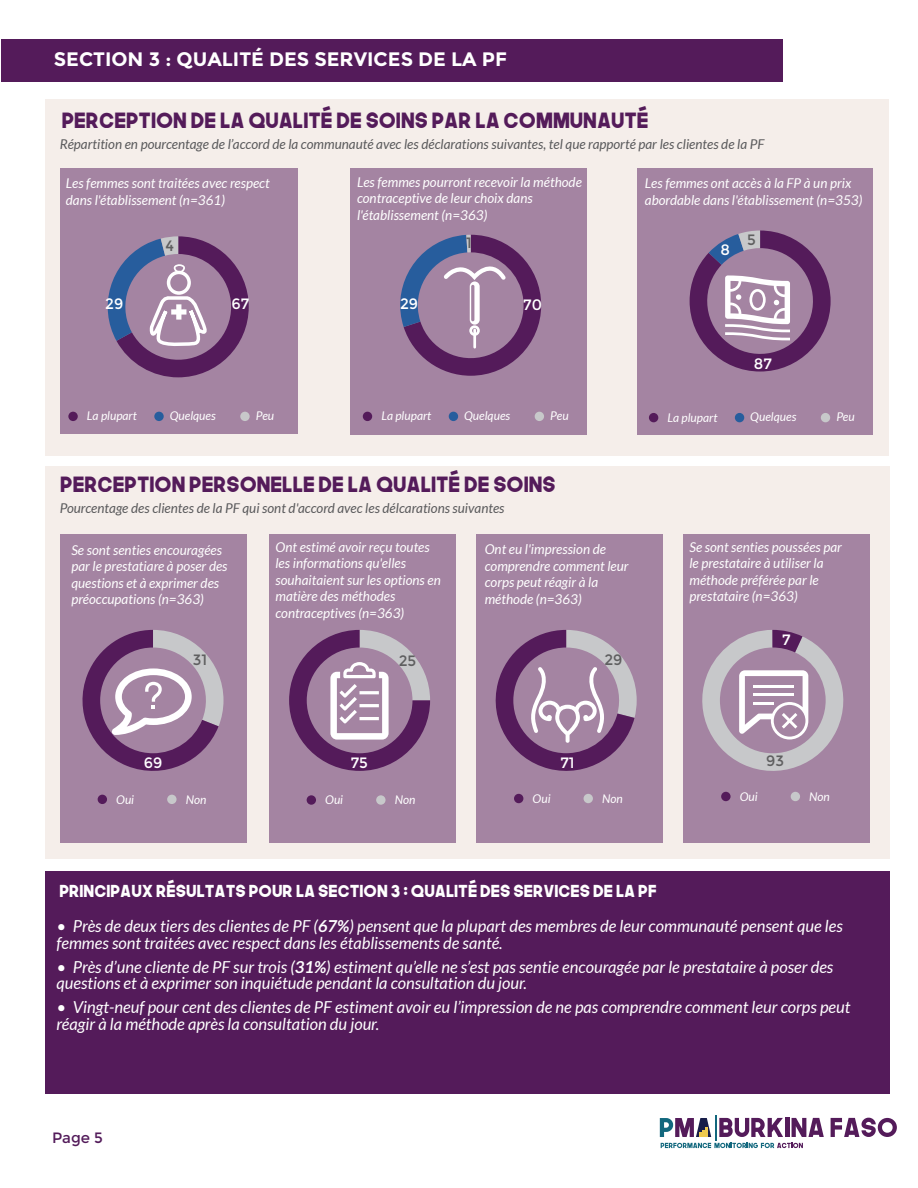
<style>
.page{position:relative;width:918px;height:1188px;background:#fff}
.page>*{position:absolute;margin:0;border:0;box-sizing:border-box;transform-origin:0 0}
.t1{font:21px "The Next Font";color:#541b5a}
.t2{font:700 19.5px "Montserrat";color:#fff}
.t3{font:italic 16.5px/16.5px "Lato";color:#fff}
.t4{font:16.5px "The Next Font";color:#fff}
.t5{font:15px "Montserrat";color:#fff}
.t6{font:15px "Montserrat";color:#5f5f60}
.t7{font:15px "Montserrat";color:#531b5a}
.t8{font:italic 13.5px/16.5px "Lato";color:#fff}
.t9{font:italic 13.5px "Lato";color:#59595b}
.t10{font:italic 12px "Lato";color:#fff}
.s1{font-weight:700}
</style>
<div class="page">
<svg style="left:831px;top:1118px;width:66px;height:19px"></svg>
<svg style="left:660px;top:1115px;width:164px;height:33px"></svg>
<div style="left:46px;top:466px;width:844px;height:393px;background:#f5eeea"></div>
<div style="left:45px;top:100px;width:844px;height:356px;background:#f5eeea"></div>
<div style="left:46px;top:871px;width:844px;height:223px;background:#541b5a"></div>
<div style="left:683px;top:534px;width:187px;height:308px;background:#a484a2"></div>
<div style="left:476px;top:534px;width:187px;height:308px;background:#a484a2"></div>
<div style="left:269px;top:534px;width:187px;height:308px;background:#a484a2"></div>
<div style="left:60px;top:534px;width:187px;height:308px;background:#a484a2"></div>
<div style="left:637px;top:168px;width:236px;height:267px;background:#a484a2"></div>
<div style="left:350px;top:168px;width:237px;height:267px;background:#a484a2"></div>
<div style="left:60px;top:168px;width:237px;height:266px;background:#a484a2"></div>
<div style="left:98px;top:795px;width:9px;height:9px;background:#541b5a;border-radius:50%"></div>
<div style="left:167px;top:795px;width:10px;height:9px;background:#c7c8ca;border-radius:50%"></div>
<div style="left:1px;top:39px;width:781px;height:42px;background:#541b5a"></div>
<div style="left:307px;top:795px;width:9px;height:10px;background:#541b5a;border-radius:50%"></div>
<div style="left:376px;top:795px;width:10px;height:10px;background:#c7c8ca;border-radius:50%"></div>
<div style="left:514px;top:794px;width:9px;height:9px;background:#541b5a;border-radius:50%"></div>
<div style="left:584px;top:794px;width:9px;height:9px;background:#c7c8ca;border-radius:50%"></div>
<div style="left:721px;top:792px;width:10px;height:9px;background:#541b5a;border-radius:50%"></div>
<div style="left:791px;top:792px;width:9px;height:9px;background:#c7c8ca;border-radius:50%"></div>
<div style="left:68px;top:412px;width:10px;height:9px;background:#541b5a;border-radius:50%"></div>
<div style="left:154px;top:412px;width:10px;height:9px;background:#275d9d;border-radius:50%"></div>
<div style="left:240px;top:412px;width:10px;height:9px;background:#c7c8ca;border-radius:50%"></div>
<div style="left:363px;top:412px;width:9px;height:9px;background:#541b5a;border-radius:50%"></div>
<div style="left:449px;top:412px;width:9px;height:9px;background:#275d9d;border-radius:50%"></div>
<div style="left:535px;top:412px;width:9px;height:9px;background:#c7c8ca;border-radius:50%"></div>
<div style="left:649px;top:413px;width:9px;height:9px;background:#541b5a;border-radius:50%"></div>
<div style="left:735px;top:413px;width:9px;height:9px;background:#275d9d;border-radius:50%"></div>
<div style="left:821px;top:413px;width:9px;height:9px;background:#c7c8ca;border-radius:50%"></div>
<svg style="left:107px;top:236px;width:142px;height:141px"></svg>
<svg style="left:400px;top:235px;width:141px;height:141px"></svg>
<svg style="left:690px;top:231px;width:141px;height:141px"></svg>
<svg style="left:82px;top:630px;width:142px;height:141px"></svg>
<svg style="left:289px;top:630px;width:141px;height:141px"></svg>
<svg style="left:495px;top:630px;width:142px;height:141px"></svg>
<svg style="left:702px;top:630px;width:142px;height:141px"></svg>
<h2 class="t2" style="left:54px;top:48px;width:455px">SECTION 3 : QUALITÉ DES SERVICES DE LA PF</h2>
<h1 class="t1" style="left:62px;top:106px;width:588px">PERCEPTION DE LA QUALITÉ DE SOINS PAR LA COMMUNAUTÉ</h1>
<p class="t9" style="left:60px;top:137px;width:706px">Répartition en pourcentage de l’accord de la communauté avec les déclarations suivantes, tel que rapporté par les clientes de la PF</p>
<p class="t8" style="left:66px;top:175px;width:205px">Les femmes sont traitées avec respect dans l'établissement (n=361)</p>
<p class="t8" style="left:357px;top:174px;width:226px">Les femmes pourront recevoir la méthode contraceptive de leur choix dans l'établissement (n=363)</p>
<p class="t8" style="left:645px;top:176px;width:219px">Les femmes ont accès à la FP à un prix abordable dans l'établissement (n=353)</p>
<p class="t6" style="left:166px;top:237px;width:10px">4</p>
<p class="t5" style="left:105px;top:295px;width:20px">29</p>
<p class="t5" style="left:231px;top:295px;width:19px">67</p>
<p class="t6" style="left:466px;top:234px;width:7px">1</p>
<p class="t5" style="left:400px;top:295px;width:20px">29</p>
<p class="t5" style="left:523px;top:296px;width:20px">70</p>
<p class="t5" style="left:720px;top:241px;width:11px">8</p>
<p class="t6" style="left:747px;top:231px;width:10px">5</p>
<p class="t5" style="left:754px;top:355px;width:20px">87</p>
<p class="t10" style="left:87px;top:409px;width:52px">La plupart</p>
<p class="t10" style="left:170px;top:409px;width:48px">Quelques</p>
<p class="t10" style="left:256px;top:409px;width:20px">Peu</p>
<p class="t10" style="left:381px;top:409px;width:52px">La plupart</p>
<p class="t10" style="left:464px;top:409px;width:48px">Quelques</p>
<p class="t10" style="left:550px;top:409px;width:20px">Peu</p>
<p class="t10" style="left:668px;top:411px;width:52px">La plupart</p>
<p class="t10" style="left:750px;top:410px;width:48px">Quelques</p>
<p class="t10" style="left:836px;top:410px;width:20px">Peu</p>
<h1 class="t1" style="left:60px;top:470px;width:497px">PERCEPTION PERSONELLE DE LA QUALITÉ DE SOINS</h1>
<p class="t9" style="left:60px;top:501px;width:446px">Pourcentage des clientes de la PF qui sont d'accord avec les délcarations suivantes</p>
<p class="t8" style="left:71px;top:542px;width:158px">Se sont senties encouragées par le prestatiare à poser des questions et à exprimer des préoccupations (n=363)</p>
<p class="t8" style="left:275px;top:539px;width:167px">Ont estimé avoir reçu toutes les informations qu'elles souhaitaient sur les options en matière des méthodes contraceptives (n=363)</p>
<p class="t8" style="left:485px;top:541px;width:145px">Ont eu l'impression de comprendre comment leur corps peut réagir à la méthode (n=363)</p>
<p class="t8" style="left:689px;top:539px;width:154px">Se sont senties poussées par le prestataire à utiliser la méthode préférée par le prestataire (n=363)</p>
<p class="t5" style="left:782px;top:631px;width:10px">7</p>
<p class="t6" style="left:193px;top:651px;width:16px">31</p>
<p class="t6" style="left:399px;top:652px;width:19px">25</p>
<p class="t6" style="left:604px;top:651px;width:20px">29</p>
<p class="t5" style="left:144px;top:754px;width:20px">69</p>
<p class="t5" style="left:351px;top:754px;width:19px">75</p>
<p class="t5" style="left:560px;top:754px;width:16px">71</p>
<p class="t6" style="left:766px;top:753px;width:19px">93</p>
<p class="t10" style="left:116px;top:793px;width:19px">Oui</p>
<p class="t10" style="left:186px;top:793px;width:22px">Non</p>
<p class="t10" style="left:325px;top:793px;width:19px">Oui</p>
<p class="t10" style="left:395px;top:793px;width:22px">Non</p>
<p class="t10" style="left:533px;top:792px;width:19px">Oui</p>
<p class="t10" style="left:602px;top:792px;width:22px">Non</p>
<p class="t10" style="left:740px;top:790px;width:19px">Oui</p>
<p class="t10" style="left:809px;top:790px;width:22px">Non</p>
<p class="t4" style="left:59px;top:880px;width:599px">PRINCIPAUX RÉSULTATS POUR LA SECTION 3 : QUALITÉ DES SERVICES DE LA PF</p>
<p class="t3" style="left:56px;top:919px;width:788px">• Près de deux tiers des clientes de PF (<span class="s1">67%</span>) pensent que la plupart des membres de leur communauté pensent que les femmes sont traitées avec respect dans les établissements de santé.</p>
<p class="t3" style="left:56px;top:959px;width:778px">• Près d’une cliente de PF sur trois (<span class="s1">31%</span>) estiment qu’elle ne s’est pas sentie encouragée par le prestataire à poser des questions et à exprimer son inquiétude pendant la consultation du jour.</p>
<p class="t3" style="left:56px;top:1000px;width:796px">• Vingt-neuf pour cent des clientes de PF estiment avoir eu l’impression de ne pas comprendre comment leur corps peut réagir à la méthode après la consultation du jour.</p>
<p class="t7" style="left:52px;top:1129px;width:52px">Page 5</p>
</div>
